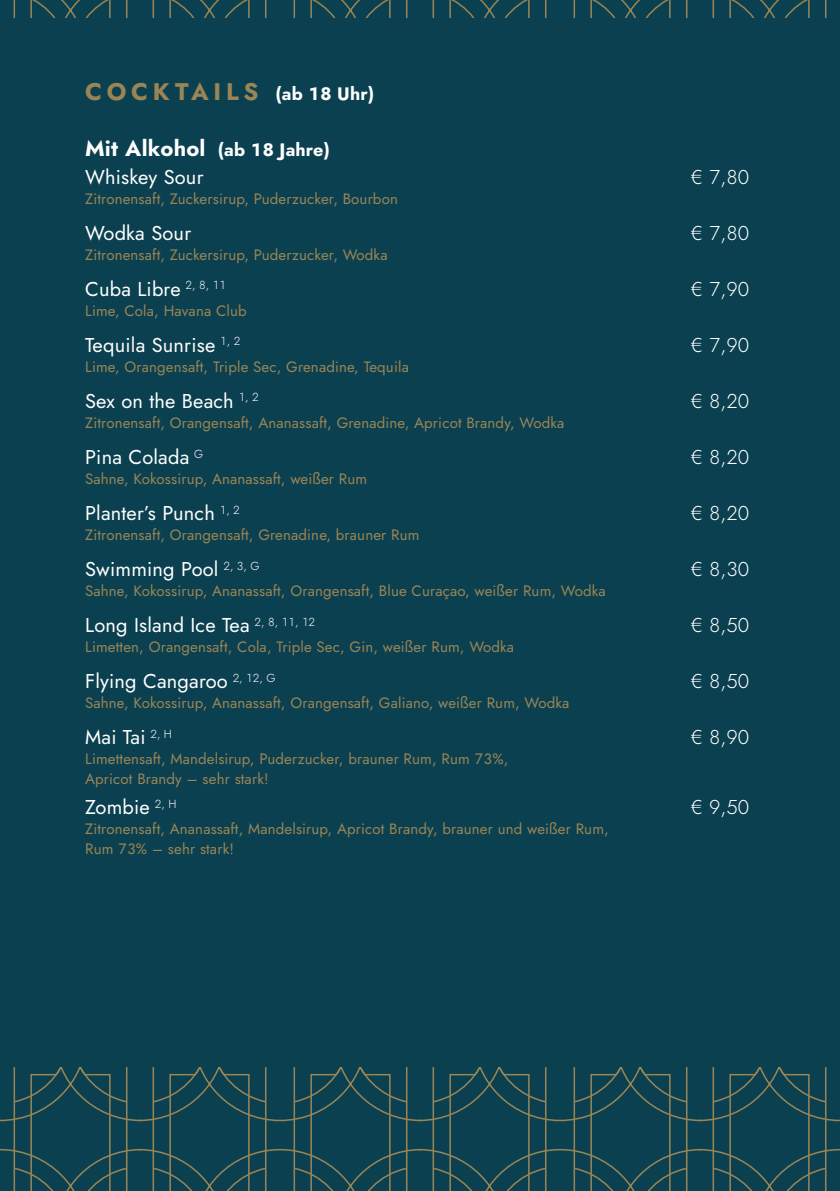
<style>
.page{position:relative;width:840px;height:1191px;background:#fff}
.page>*{position:absolute;margin:0;border:0;box-sizing:border-box;transform-origin:0 0}
.t1{font:700 24px "Jost";letter-spacing:.2em;color:#9a8555}
.t2{font:20px "Jost";letter-spacing:.01em;color:#fff}
.t3{font:300 20px "Jost";color:#fff}
.t4{font:700 18px "Jost";letter-spacing:.01em;color:#fff}
.t5{font:15px/20px "Jost";letter-spacing:.01em;color:#9a8555}
.s1{font-size:18px;color:#fff}
.s2{font-size:22px}
</style>
<div class="page">
<div style="left:0;top:0;width:839px;height:1191px;background:#0b4050"></div>
<svg style="left:0;top:1067px;width:839px;height:124px"></svg>
<svg style="left:13px;top:0;width:814px;height:17px"></svg>
<p class="t1" style="left:85px;top:75px;width:290px">COCKTAILS <span class="s1">(ab 18 Uhr)</span></p>
<p class="t4" style="left:85px;top:137px;width:246px"><span class="s2">Mit Alkohol</span> (ab 18 Jahre)</p>
<p class="t2" style="left:85px;top:163px;width:120px">Whiskey Sour</p>
<p class="t3" style="left:690px;top:163px;width:60px">€ 7,80</p>
<p class="t5" style="left:85px;top:189px;width:314px">Zitronensaft, Zuckersirup, Puderzucker, Bourbon</p>
<p class="t2" style="left:85px;top:219px;width:107px">Wodka Sour</p>
<p class="t3" style="left:690px;top:219px;width:60px">€ 7,80</p>
<p class="t5" style="left:85px;top:245px;width:304px">Zitronensaft, Zuckersirup, Puderzucker, Wodka</p>
<p class="t2" style="left:85px;top:275px;width:142px">Cuba Libre <sup>2,</sup> <sup>8,</sup> <sup>11</sup></p>
<p class="t3" style="left:690px;top:275px;width:60px">€ 7,90</p>
<p class="t5" style="left:85px;top:301px;width:163px">Lime, Cola, Havana Club</p>
<p class="t2" style="left:85px;top:331px;width:157px">Tequila Sunrise <sup>1,</sup> <sup>2</sup></p>
<p class="t3" style="left:690px;top:331px;width:60px">€ 7,90</p>
<p class="t5" style="left:85px;top:357px;width:325px">Lime, Orangensaft, Triple Sec, Grenadine, Tequila</p>
<p class="t2" style="left:85px;top:387px;width:175px">Sex on the Beach <sup>1,</sup> <sup>2</sup></p>
<p class="t3" style="left:690px;top:387px;width:60px">€ 8,20</p>
<p class="t5" style="left:85px;top:413px;width:480px">Zitronensaft, Orangensaft, Ananassaft, Grenadine, Apricot Brandy, Wodka</p>
<p class="t2" style="left:85px;top:443px;width:119px">Pina Colada <sup>G</sup></p>
<p class="t3" style="left:690px;top:443px;width:60px">€ 8,20</p>
<p class="t5" style="left:85px;top:469px;width:283px">Sahne, Kokossirup, Ananassaft, weißer Rum</p>
<p class="t2" style="left:85px;top:499px;width:156px">Planter’s Punch <sup>1,</sup> <sup>2</sup></p>
<p class="t3" style="left:690px;top:499px;width:60px">€ 8,20</p>
<p class="t5" style="left:85px;top:525px;width:336px">Zitronensaft, Orangensaft, Grenadine, brauner Rum</p>
<p class="t2" style="left:85px;top:555px;width:176px">Swimming Pool <sup>2,</sup> <sup>3,</sup> <sup>G</sup></p>
<p class="t3" style="left:690px;top:555px;width:60px">€ 8,30</p>
<p class="t5" style="left:85px;top:581px;width:522px">Sahne, Kokossirup, Ananassaft, Orangensaft, Blue Curaçao, weißer Rum, Wodka</p>
<p class="t2" style="left:85px;top:611px;width:231px">Long Island Ice Tea <sup>2,</sup> <sup>8,</sup> <sup>11,</sup> <sup>12</sup></p>
<p class="t3" style="left:690px;top:611px;width:60px">€ 8,50</p>
<p class="t5" style="left:85px;top:637px;width:430px">Limetten, Orangensaft, Cola, Triple Sec, Gin, weißer Rum, Wodka</p>
<p class="t2" style="left:85px;top:667px;width:192px">Flying Cangaroo <sup>2,</sup> <sup>12,</sup> <sup>G</sup></p>
<p class="t3" style="left:690px;top:667px;width:60px">€ 8,50</p>
<p class="t5" style="left:85px;top:693px;width:485px">Sahne, Kokossirup, Ananassaft, Orangensaft, Galiano, weißer Rum, Wodka</p>
<p class="t2" style="left:85px;top:723px;width:88px">Mai Tai <sup>2,</sup> <sup>H</sup></p>
<p class="t3" style="left:690px;top:723px;width:60px">€ 8,90</p>
<p class="t5" style="left:85px;top:749px;width:424px">Limettensaft, Mandelsirup, Puderzucker, brauner Rum, Rum 73%,<br>Apricot Brandy – sehr stark!</p>
<p class="t2" style="left:85px;top:793px;width:93px">Zombie <sup>2,</sup> <sup>H</sup></p>
<p class="t3" style="left:690px;top:793px;width:60px">€ 9,50</p>
<p class="t5" style="left:85px;top:819px;width:525px">Zitronensaft, Ananassaft, Mandelsirup, Apricot Brandy, brauner und weißer Rum,</p>
<p class="t5" style="left:85px;top:839px;width:150px">Rum 73% – sehr stark!</p>
</div>
